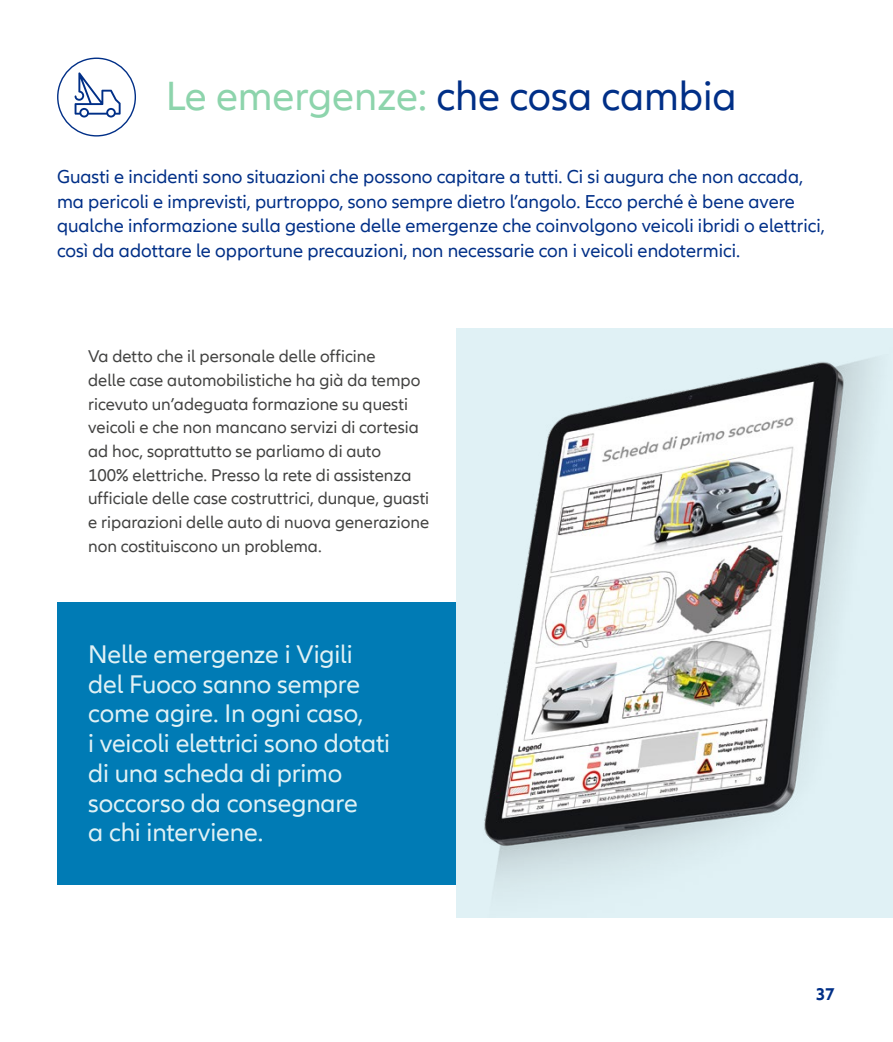
<style>
.page{position:relative;width:893px;height:1042px;background:#fff}
.page>*{position:absolute;margin:0;border:0;box-sizing:border-box;transform-origin:0 0}
.t1{font:42px "Allianz Neo";color:#002f87}
.t2{font:26.25px/29.8px "Allianz Neo";letter-spacing:-.005em;color:#e0f1f5}
.t3{font:19.25px/24.5px "Allianz Neo";color:#002f87}
.t4{font:17.5px/23.6px "Allianz Neo";color:#424241}
.t5{font:700 17.5px "Allianz Neo";color:#002f87}
.s1{color:#8dd4ac}
</style>
<div class="page">
<div style="left:58px;top:602px;width:414px;height:283px;background:#007bb5"></div>
<div style="left:57px;top:58px;width:79px;height:79px;border:1px solid #002f87;border-radius:50%"></div>
<img style="left:456px;top:328px;width:437px;height:590px">
<svg style="left:75px;top:72px;width:46px;height:45px"></svg>
<h1 class="t1" style="left:166px;top:72px;width:573px"><span class="s1">Le emergenze:</span> che cosa cambia</h1>
<p class="t3" style="left:57px;top:165px;width:769px">Guasti e incidenti sono situazioni che possono capitare a tutti. Ci si augura che non accada, ma pericoli e imprevisti, purtroppo, sono sempre dietro l’angolo. Ecco perché è bene avere qualche informazione sulla gestione delle emergenze che coinvolgono veicoli ibridi o elettrici, così da adottare le opportune precauzioni, non necessarie con i veicoli endotermici.</p>
<p class="t4" style="left:88px;top:345px;width:343px">Va detto che il personale delle officine<br>delle case automobilistiche ha già da tempo ricevuto un’adeguata formazione su questi veicoli e che non mancano servizi di cortesia ad hoc, soprattutto se parliamo di auto<br>100% elettriche. Presso la rete di assistenza ufficiale delle case costruttrici, dunque, guasti e riparazioni delle auto di nuova generazione non costituiscono un problema.</p>
<h2 class="t2" style="left:88px;top:640px;width:304px">Nelle emergenze i Vigili del Fuoco sanno sempre come agire. In ogni caso,<br>i veicoli elettrici sono dotati di una scheda di primo soccorso da consegnare<br>a chi interviene.</h2>
<p class="t5" style="left:816px;top:984px;width:20px">37</p>
</div>
